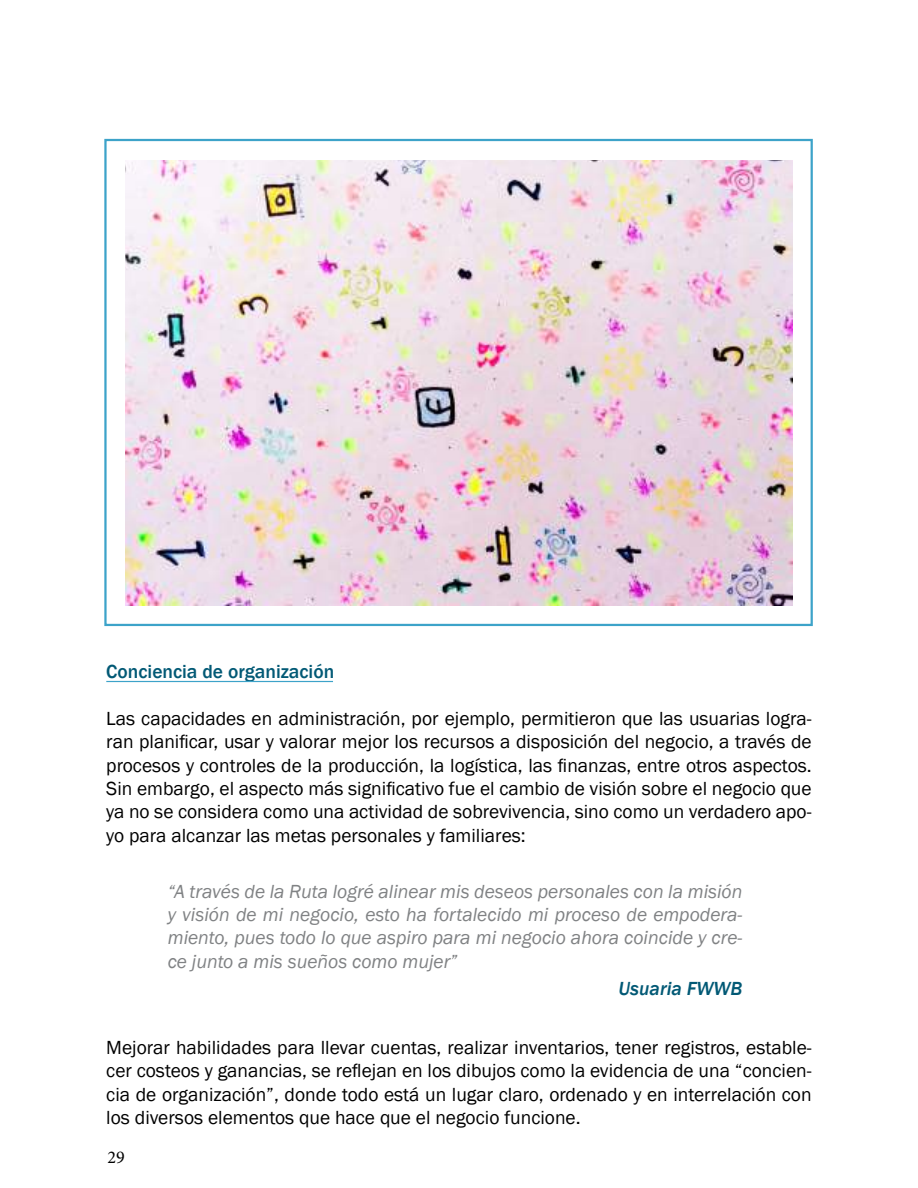
<style>
.page{position:relative;width:918px;height:1188px;background:#fff}
.page>*{position:absolute;margin:0;border:0;box-sizing:border-box;transform-origin:0 0}
.t1{font:19.5px/23.4px "Franklin Gothic";color:#000;text-align:justify}
.t2{font:italic 19.5px/23.4px "Franklin Gothic";color:#808284;text-align:justify}
.t3{font:500 19.5px "Franklin Gothic";color:#025975}
.t4{font:italic 500 19.5px "Franklin Gothic";color:#025975}
.t5{font:18px "Minion Pro";color:#000}
</style>
<div class="page">
<hr style="left:106px;top:681px;width:227px;height:1px;background:#3da3c9">
<img style="left:125px;top:160px;width:667px;height:445px">
<div style="left:104px;top:139px;width:709px;height:487px;border:2px solid #3da3c9"></div>
<p class="t3" style="left:106px;top:659px;width:229px">Conciencia de organización</p>
<p class="t1" style="left:106px;top:707px;width:707px">Las capacidades en administración, por ejemplo, permitieron que las usuarias logra&shy;ran planificar, usar y valorar mejor los recursos a disposición del negocio, a través de procesos y controles de la producción, la logística, las finanzas, entre otros aspectos.<br>Sin embargo, el aspecto más significativo fue el cambio de visión sobre el negocio que ya no se considera como una actividad de sobrevivencia, sino como un verdadero apo&shy;yo para alcanzar las metas personales y familiares:</p>
<p class="t2" style="left:168px;top:880px;width:576px">“A través de la Ruta logré alinear mis deseos personales con la misión y visión de mi negocio, esto ha fortalecido mi proceso de empodera&shy;miento, pues todo lo que aspiro para mi negocio ahora coincide y cre&shy;ce junto a mis sueños como mujer”</p>
<p class="t4" style="left:619px;top:977px;width:125px">Usuaria FWWB</p>
<p class="t1" style="left:106px;top:1036px;width:707px">Mejorar habilidades para llevar cuentas, realizar inventarios, tener registros, estable&shy;cer costeos y ganancias, se reflejan en los dibujos como la evidencia de una “concien&shy;cia de organización”, donde todo está un lugar claro, ordenado y en interrelación con los diversos elementos que hace que el negocio funcione.</p>
<p class="t5" style="left:107px;top:1145px;width:19px">29</p>
</div>
